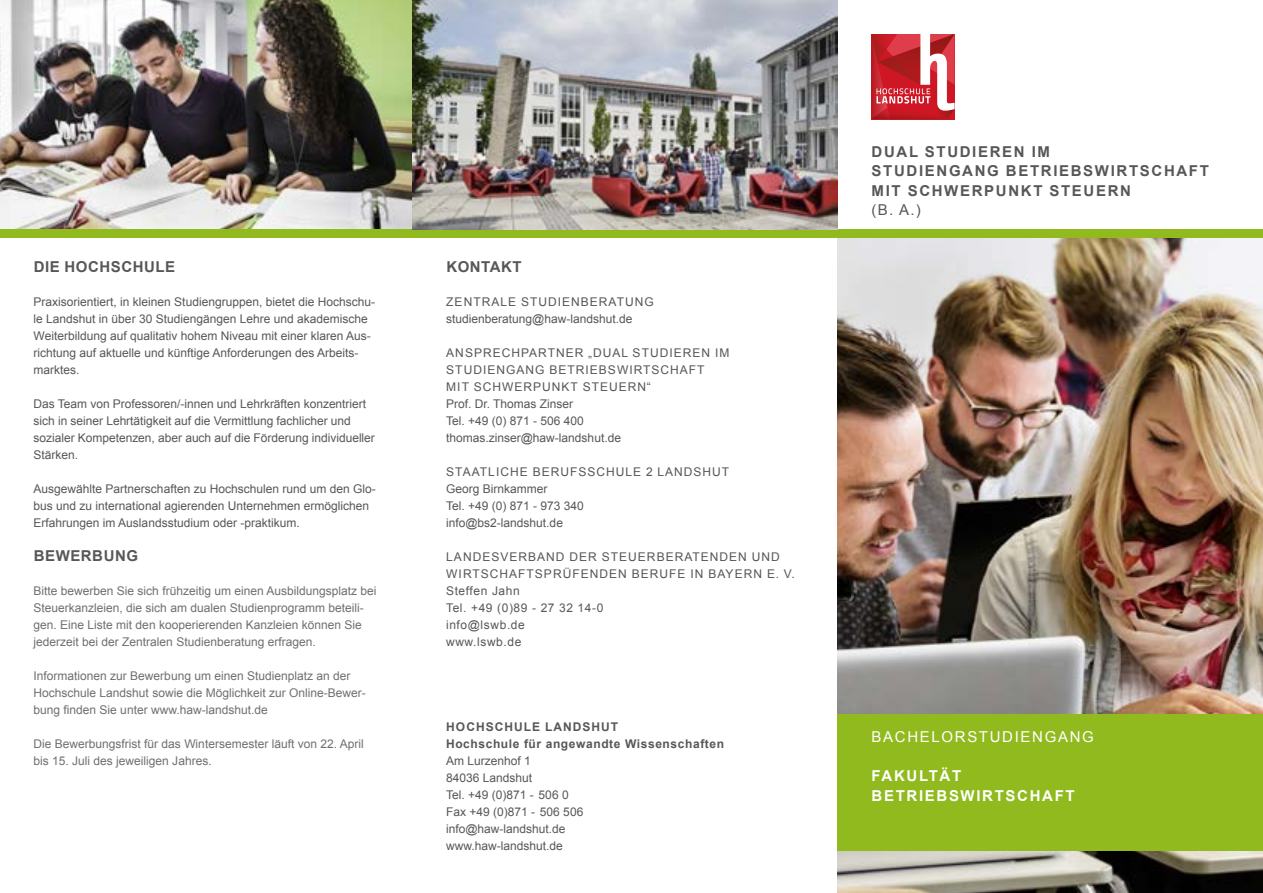
<style>
.page{position:relative;width:1263px;height:893px;background:#fff}
.page>*{position:absolute;margin:0;border:0;box-sizing:border-box;transform-origin:0 0}
.t1{font:700 15px/19.5px "Arial";letter-spacing:.11em;color:#575756}
.t2{font:700 15px "Arial";letter-spacing:.035em;color:#575756}
.t3{font:700 15px/19.5px "Arial";letter-spacing:.11em;color:#fff}
.t4{font:15px "Arial";letter-spacing:.11em;color:#fff}
.t5{font:15px "Arial";color:#575756}
.t6{font:12px/17px "Arial";color:#575756}
.t7{font:12px/17px "Arial";color:#706f6f}
.t8{font:12px/17px "Arial";letter-spacing:.085em;color:#575756}
.t9{font:700 12px/17px "Arial";letter-spacing:.05em;color:#575756}
</style>
<div class="page">
<svg style="left:871px;top:34px;width:83px;height:85px"></svg>
<img style="left:0;top:0;width:838px;height:230px">
<img style="left:838px;top:238px;width:425px;height:655px">
<div style="left:838px;top:714px;width:425px;height:136px;background:#90ba1e"></div>
<div style="left:0;top:230px;width:1263px;height:8px;background:#90ba1e"></div>
<p class="t2" style="left:34px;top:256px;width:143px">DIE HOCHSCHULE</p>
<p class="t6" style="left:34px;top:293px;width:343px">Praxisorientiert, in kleinen Studiengruppen, bietet die Hochschu&shy;le Landshut in über 30 Studiengängen Lehre und akademische Weiterbildung auf qualitativ hohem Niveau mit einer klaren Aus&shy;richtung auf aktuelle und künftige Anforderungen des Arbeits&shy;marktes.</p>
<p class="t6" style="left:34px;top:395px;width:343px">Das Team von Professoren/-innen und Lehrkräften konzentriert sich in seiner Lehrtätigkeit auf die Vermittlung fachlicher und sozialer Kompetenzen, aber auch auf die Förderung individueller Stärken.</p>
<p class="t6" style="left:34px;top:480px;width:344px">Ausgewählte Partnerschaften zu Hochschulen rund um den Glo&shy;bus und zu international agierenden Unternehmen ermöglichen<br>Erfahrungen im Auslandsstudium oder -praktikum.</p>
<p class="t2" style="left:34px;top:545px;width:106px">BEWERBUNG</p>
<p class="t7" style="left:34px;top:583px;width:344px">Bitte bewerben Sie sich frühzeitig um einen Ausbildungsplatz bei Steuerkanzleien, die sich am dualen Studienprogramm beteili&shy;gen. Eine Liste mit den kooperierenden Kanzleien können Sie jederzeit bei der Zentralen Studienberatung erfragen.</p>
<p class="t7" style="left:34px;top:668px;width:334px">Informationen zur Bewerbung um einen Studienplatz an der<br>Hochschule Landshut sowie die Möglichkeit zur Online-Bewer&shy;bung finden Sie unter www.haw-landshut.de</p>
<p class="t7" style="left:34px;top:736px;width:332px">Die Bewerbungsfrist für das Wintersemester läuft von 22. April bis 15. Juli des jeweiligen Jahres.</p>
<p class="t2" style="left:446px;top:256px;width:77px">KONTAKT</p>
<p class="t6" style="left:446px;top:293px;width:209px">ZENTRALE STUDIENBERATUNG studienberatung@haw-landshut.de</p>
<p class="t8" style="left:446px;top:344px;width:285px">ANSPRECHPARTNER „DUAL STUDIEREN IM<br>STUDIENGANG BETRIEBSWIRTSCHAFT<br>MIT SCHWERPUNKT STEUERN“<br>Prof. Dr. Thomas Zinser<br>Tel. +49 (0) 871 - 506 400 thomas.zinser@haw-landshut.de</p>
<p class="t6" style="left:446px;top:463px;width:285px">STAATLICHE BERUFSSCHULE 2 LANDSHUT<br>Georg Birnkammer<br>Tel. +49 (0) 871 - 973 340<br>info@bs2-landshut.de</p>
<p class="t8" style="left:446px;top:548px;width:350px">LANDESVERBAND DER STEUERBERATENDEN UND<br>WIRTSCHAFTSPRÜFENDEN BERUFE IN BAYERN E. V.<br>Steffen Jahn<br>Tel. +49 (0)89 - 27 32 14-0<br>info@lswb.de<br>www.lswb.de</p>
<p class="t9" style="left:446px;top:719px;width:280px">HOCHSCHULE LANDSHUT<br>Hochschule für angewandte Wissenschaften</p>
<p class="t6" style="left:446px;top:753px;width:139px">Am Lurzenhof 1<br>84036 Landshut<br>Tel. +49 (0)871 - 506 0<br>Fax +49 (0)871 - 506 506 info@haw-landshut.de www.haw-landshut.de</p>
<p class="t1" style="left:871px;top:142px;width:339px">DUAL STUDIEREN IM<br>STUDIENGANG BETRIEBSWIRTSCHAFT<br>MIT SCHWERPUNKT STEUERN</p>
<p class="t5" style="left:871px;top:199px;width:51px">(B. A.)</p>
<p class="t4" style="left:871px;top:727px;width:224px">BACHELORSTUDIENGANG</p>
<p class="t3" style="left:871px;top:766px;width:205px">FAKULTÄT<br>BETRIEBSWIRTSCHAFT</p>
</div>
